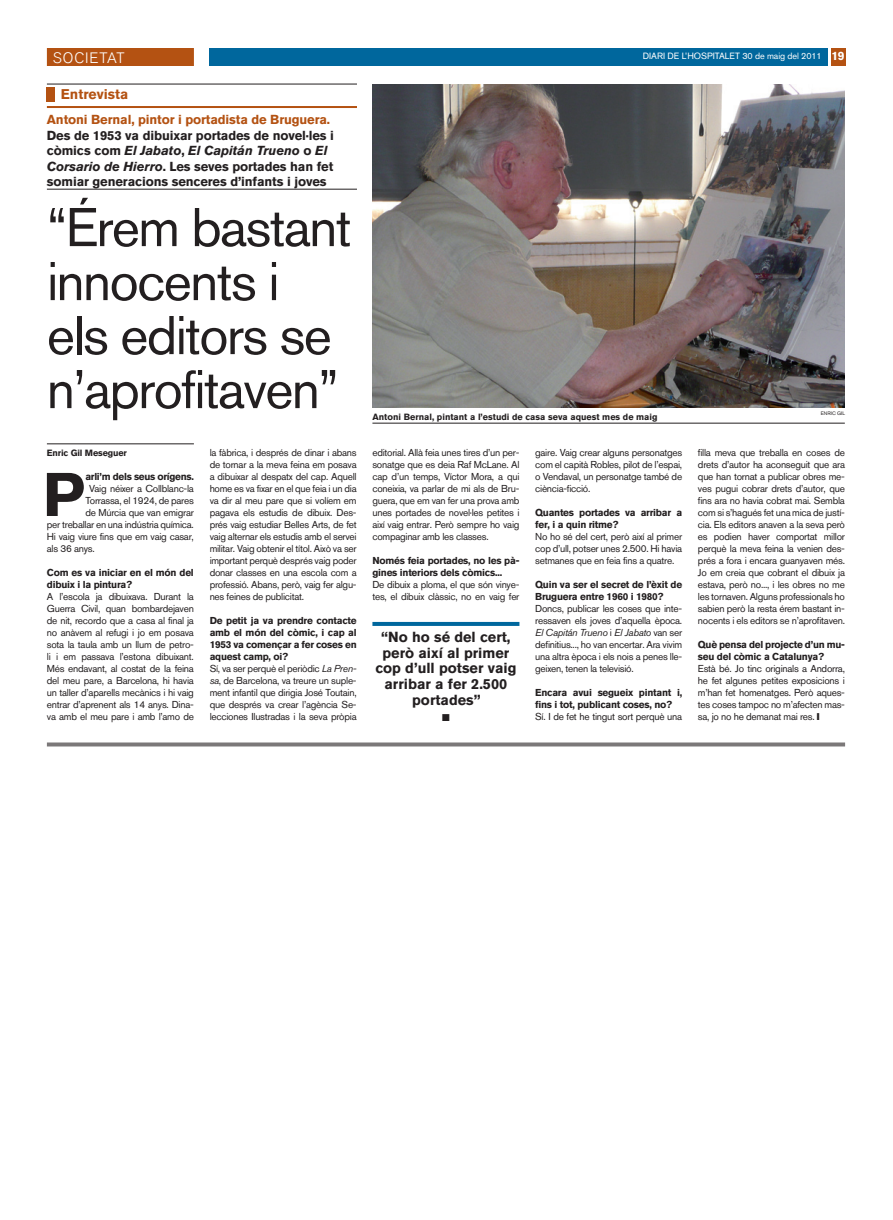
<style>
.page{position:relative;width:893px;height:1220px;background:#fff}
.page>*{position:absolute;margin:0;border:0;box-sizing:border-box;transform-origin:0 0}
.t1{font:700 61px "Akzidenz Grotesk BQ";color:#231f20}
.t2{font:54px/54px "Akzidenz Grotesk BQ";letter-spacing:-.03em;color:#231f20}
.t3{font:300 15px "Akzidenz Grotesk BQ";letter-spacing:.06em;color:#fff}
.t4{font:700 14.5px/15.7px "Akzidenz Grotesk BQ";color:#231f20;text-align:center}
.t5{font:700 14px "Akzidenz Grotesk BQ";color:#b45212}
.t6{font:700 13px/15.5px "Akzidenz Grotesk BQ";letter-spacing:-.01em;color:#231f20}
.t7{font:700 13px "Akzidenz Grotesk BQ";letter-spacing:-.01em;color:#b45212}
.t8{font:10px/12px "Akzidenz Grotesk BQ";letter-spacing:-.025em;color:#231f20;text-align:justify}
.t9{font:700 10px/12px "Akzidenz Grotesk BQ";letter-spacing:-.025em;color:#231f20}
.t10{font:10px "Zapf Dingbats ITC";color:#231f20}
.t11{font:700 9px "Akzidenz Grotesk BQ";color:#231f20}
.t12{font:9px "Akzidenz Grotesk BQ";color:#fff}
.t13{font:5px "Akzidenz Grotesk BQ";color:#231f20}
.s1{font-style:inherit}
.s2{font-weight:700;font-size:12px}
.s3{font-style:italic}
.s4{font-weight:700}
</style>
<div class="page">
<div style="left:210px;top:48px;width:618px;height:18px;background:#00679d"></div>
<div style="left:47px;top:48px;width:147px;height:18px;background:#b45212"></div>
<div style="left:831px;top:48px;width:14px;height:18px;background:#b45212"></div>
<svg style="left:47px;top:742px;width:798px;height:4px;fill:#7b7879"></svg>
<img style="left:372px;top:84px;width:473px;height:324px">
<hr style="left:47px;top:444px;width:147px;height:1px;background:#231f20">
<hr style="left:372px;top:423px;width:473px;height:1px;background:#231f20">
<hr style="left:47px;top:84px;width:310px;height:1px;background:#231f20">
<hr style="left:47px;top:106px;width:310px;height:2px;background:#b45212">
<hr style="left:47px;top:189px;width:310px;height:1px;background:#231f20">
<div style="left:47px;top:87px;width:8px;height:15px;background:#b45212"></div>
<svg style="left:372px;top:622px;width:147px;height:4px"></svg>
<h3 class="t3" style="left:53px;top:49px;width:73px">SOCIETAT</h3>
<p class="t12" style="left:643px;top:51px;width:203px">DIARI DE L’HOSPITALET <span class="s1">30 de maig del 2011</span> <span class="s2">19</span></p>
<h3 class="t5" style="left:61px;top:86px;width:69px">Entrevista</h3>
<h3 class="t7" style="left:47px;top:112px;width:285px">Antoni Bernal, pintor i portadista de Bruguera.</h3>
<h3 class="t6" style="left:47px;top:127px;width:289px">Des de 1953 va dibuixar portades de novel·les i còmics com <span class="s3">El Jabato</span>, <span class="s3">El Capitán Trueno</span> o <span class="s3">El Corsario de Hierro</span>. Les seves portades han fet somiar generacions senceres d’infants i joves</h3>
<h2 class="t2" style="left:47px;top:200px;width:306px">“Érem bastant innocents i els editors se n’aprofitaven”</h2>
<p class="t11" style="left:47px;top:448px;width:82px">Enric Gil Meseguer</p>
<h1 class="t1" style="left:43px;top:459px;width:43px">P</h1>
<p class="t9" style="left:85px;top:471px;width:110px">arli’m dels seus orígens.</p>
<p class="t8" style="left:210px;top:446px;width:149px">la fàbrica, i després de dinar i abans de tornar a la meva feina em posava a dibuixar al despatx del cap. Aquell home es va fixar en el que feia i un dia va dir al meu pare que si volíem em pagava els estudis de dibuix. Des&shy;prés vaig estudiar Belles Arts, de fet vaig alternar els estudis amb el servei militar. Vaig obtenir el títol. Això va ser important perquè després vaig poder donar classes en una escola com a professió. Abans, però, vaig fer algu&shy;nes feines de publicitat.</p>
<p class="t8" style="left:210px;top:614px;width:149px;text-align:left"><span class="s4">De petit ja va prendre contacte amb el món del còmic, i cap al<br>1953 va començar a fer coses en aquest camp, oi?<br></span>Sí, va ser perquè el periòdic <span class="s3">La Pren&shy;sa</span>, de Barcelona, va treure un suple&shy;ment infantil que dirigia José Toutain, que després va crear l’agència Se&shy;lecciones Ilustradas i la seva pròpia</p>
<p class="t8" style="left:89px;top:482px;width:106px">Vaig néixer a Collblanc-la</p>
<p class="t8" style="left:85px;top:494px;width:110px">Torrassa, el 1924, de pares</p>
<p class="t8" style="left:85px;top:506px;width:110px">de Múrcia que van emigrar</p>
<p class="t8" style="left:47px;top:518px;width:149px">per treballar en una indústria química.</p>
<p class="t8" style="left:47px;top:530px;width:148px">Hi vaig viure fins que em vaig casar,</p>
<p class="t8" style="left:47px;top:542px;width:49px">als 36 anys.</p>
<p class="t9" style="left:47px;top:567px;width:148px">Com es va iniciar en el món del dibuix i la pintura?</p>
<p class="t8" style="left:47px;top:590px;width:149px">A l’escola ja dibuixava. Durant la Guerra Civil, quan bombardejaven de nit, recordo que a casa al final ja no anàvem al refugi i jo em posava sota la taula amb un llum de petro&shy;li i em passava l’estona dibuixant.<br>Més endavant, al costat de la feina del meu pare, a Barcelona, hi havia un taller d’aparells mecànics i hi vaig entrar d’aprenent als 14 anys. Dina&shy;va amb el meu pare i amb l’amo de</p>
<p class="t11" style="left:372px;top:412px;width:287px">Antoni Bernal, pintant a l’estudi de casa seva aquest mes de maig</p>
<p class="t8" style="left:372px;top:446px;width:149px">editorial. Allà feia unes tires d’un per&shy;sonatge que es deia Raf McLane. Al cap d’un temps, Víctor Mora, a qui coneixia, va parlar de mi als de Bru&shy;guera, que em van fer una prova amb unes portades de novel·les petites i així vaig entrar. Però sempre ho vaig compaginar amb les classes.</p>
<p class="t9" style="left:372px;top:555px;width:148px">Només feia portades, no les pà&shy;gines interiors dels còmics...</p>
<p class="t8" style="left:372px;top:578px;width:149px">De dibuix a ploma, el que són vinye&shy;tes, el dibuix clàssic, no en vaig fer</p>
<h3 class="t4" style="left:375px;top:629px;width:143px">“No ho sé del cert, però així al primer cop d’ull potser vaig arribar a fer 2.500 portades”</h3>
<p class="t10" style="left:442px;top:713px;width:9px">■</p>
<p class="t8" style="left:535px;top:446px;width:149px">gaire. Vaig crear alguns personatges com el capità Robles, pilot de l’espai, o Vendaval, un personatge també de ciència-ficció.</p>
<p class="t9" style="left:535px;top:507px;width:149px">Quantes portades va arribar a fer, i a quin ritme?</p>
<p class="t8" style="left:535px;top:530px;width:148px">No ho sé del cert, però així al primer cop d’ull, potser unes 2.500. Hi havia setmanes que en feia fins a quatre.</p>
<p class="t9" style="left:535px;top:579px;width:149px">Quin va ser el secret de l’èxit de<br>Bruguera entre 1960 i 1980?</p>
<p class="t8" style="left:535px;top:602px;width:149px">Doncs, publicar les coses que inte&shy;ressaven els joves d’aquella època.<br><span class="s3">El Capitán Trueno</span> i <span class="s3">El Jabato</span> van ser definitius..., ho van encertar. Ara vivim una altra època i els nois a penes lle&shy;geixen, tenen la televisió.</p>
<p class="t9" style="left:535px;top:687px;width:149px">Encara avui segueix pintant i, fins i tot, publicant coses, no?</p>
<p class="t8" style="left:535px;top:710px;width:149px">Sí. I de fet he tingut sort perquè una</p>
<p class="t13" style="left:821px;top:410px;width:26px">ENRIC GIL</p>
<p class="t8" style="left:698px;top:446px;width:149px">filla meva que treballa en coses de drets d’autor ha aconseguit que ara que han tornat a publicar obres me&shy;ves pugui cobrar drets d’autor, que fins ara no havia cobrat mai. Sembla com si s’hagués fet una mica de justí&shy;cia. Els editors anaven a la seva però es podien haver comportat millor perquè la meva feina la venien des&shy;prés a fora i encara guanyaven més.<br>Jo em creia que cobrant el dibuix ja estava, però no..., i les obres no me les tornaven. Alguns professionals ho sabien però la resta érem bastant in&shy;nocents i els editors se n’aprofitaven.</p>
<p class="t9" style="left:698px;top:639px;width:148px">Què pensa del projecte d’un mu&shy;seu del còmic a Catalunya?</p>
<p class="t8" style="left:698px;top:662px;width:149px">Està bé. Jo tinc originals a Andorra, he fet algunes petites exposicions i m’han fet homenatges. Però aques&shy;tes coses tampoc no m’afecten mas&shy;sa, jo no he demanat mai res.</p>
</div>
